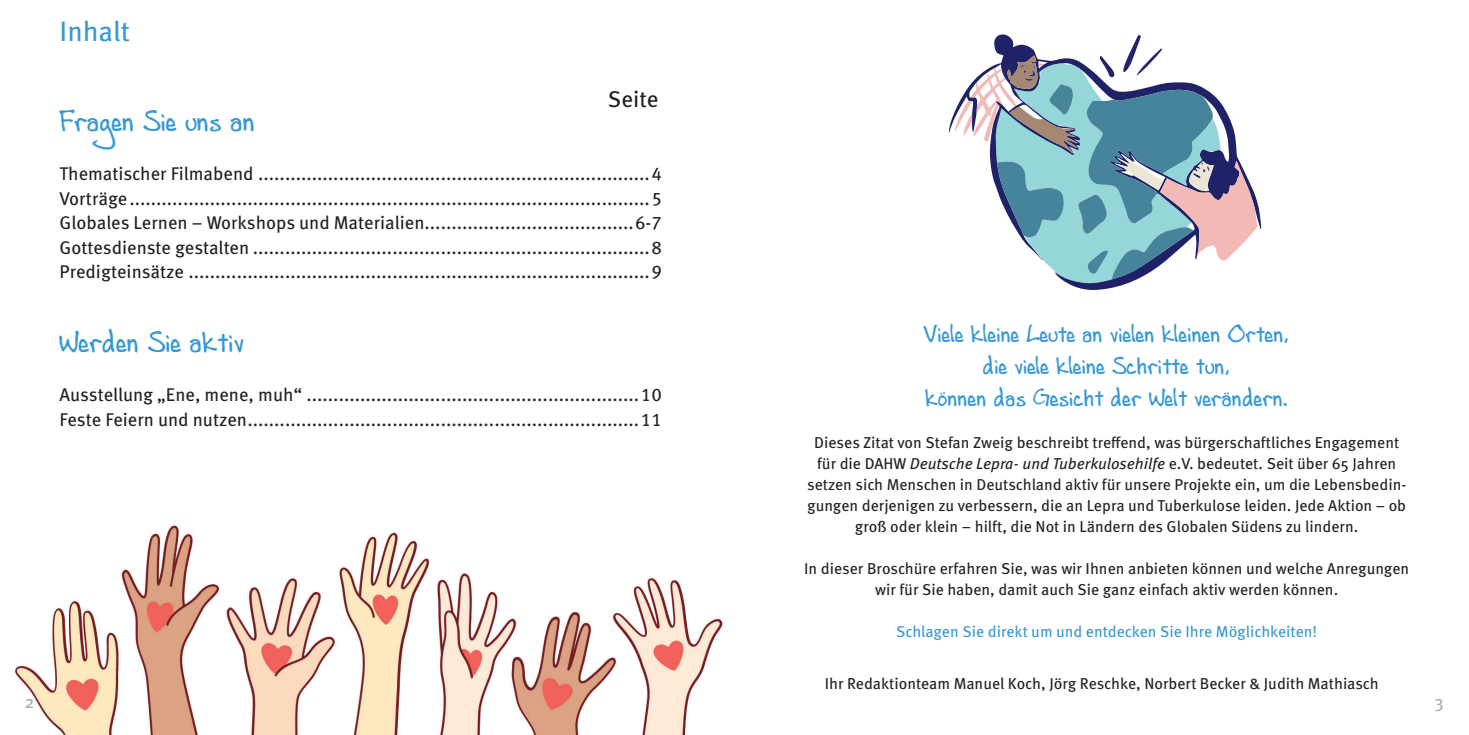
<style>
.page{position:relative;width:1469px;height:735px;background:#fff}
.page>*{position:absolute;margin:0;border:0;box-sizing:border-box;transform-origin:0 0}
.t1{font:29.75px "Andrew Script 16";color:#3798d4}
.t2{font:28px "Meta OT";color:#3798d4}
.t3{font:24.5px/31.5px "Andrew Script 16";color:#3798d4;text-align:center}
.t4{font:22.75px "Meta OT";color:#231f20}
.t5{font:18.38px/24.5px "Meta OT";color:#231f20;text-align:justify}
.t6{font:17.5px "Meta OT";color:#a8a9ad}
.t7{font:15.75px/21px "Meta OT";color:#231f20;text-align:center}
.t8{font:15.75px "Meta OT";color:#3798d4}
.s1{font-style:italic}
</style>
<div class="page">
<svg style="left:949px;top:34px;width:312px;height:256px"></svg>
<svg style="left:954px;top:35px;width:303px;height:248px"></svg>
<img style="left:15px;top:525px;width:708px;height:209px">
<h2 class="t2" style="left:60px;top:14px;width:72px">Inhalt</h2>
<p class="t4" style="left:608px;top:84px;width:52px">Seite</p>
<h1 class="t1" style="left:60px;top:104px;width:197px">Fragen Sie uns an</h1>
<p class="t5" style="left:60px;top:162px;width:604px">Thematischer Filmabend .........................................................................4<br>Vorträge .................................................................................................5<br>Globales Lernen – Workshops und Materialien .......................................6-7<br>Gottesdienste gestalten ..........................................................................8<br>Predigteinsätze ......................................................................................9</p>
<h1 class="t1" style="left:60px;top:324px;width:186px">Werden Sie aktiv</h1>
<p class="t5" style="left:60px;top:383px;width:604px">Ausstellung „Ene, mene, muh“ ..............................................................10<br>Feste Feiern und nutzen .........................................................................11</p>
<h3 class="t3" style="left:923px;top:318px;width:367px">Viele kleine Leute an vielen kleinen Orten, die viele kleine Schritte tun,<br>können das Gesicht der Welt verändern.</h3>
<p class="t7" style="left:807px;top:432px;width:601px">Dieses Zitat von Stefan Zweig beschreibt treffend, was bürgerschaftliches Engagement für die DAHW <span class="s1">Deutsche Lepra- und Tuberkulosehilfe</span> e.V. bedeutet. Seit über 65 Jahren setzen sich Menschen in Deutschland aktiv für unsere Projekte ein, um die Lebensbedin&shy;gungen derjenigen zu verbessern, die an Lepra und Tuberkulose leiden. Jede Aktion – ob groß oder klein – hilft, die Not in Ländern des Globalen Südens zu lindern.</p>
<p class="t7" style="left:804px;top:558px;width:606px">In dieser Broschüre erfahren Sie, was wir Ihnen anbieten können und welche Anregungen wir für Sie haben, damit auch Sie ganz einfach aktiv werden können.</p>
<p class="t8" style="left:896px;top:621px;width:422px">Schlagen Sie direkt um und entdecken Sie Ihre Möglichkeiten!</p>
<p class="t7" style="left:824px;top:673px;width:555px">Ihr Redaktionteam Manuel Koch, Jörg Reschke, Norbert Becker &amp; Judith Mathiasch</p>
<p class="t6" style="left:25px;top:691px;width:11px">2</p>
<p class="t6" style="left:1434px;top:691px;width:11px">3</p>
</div>
